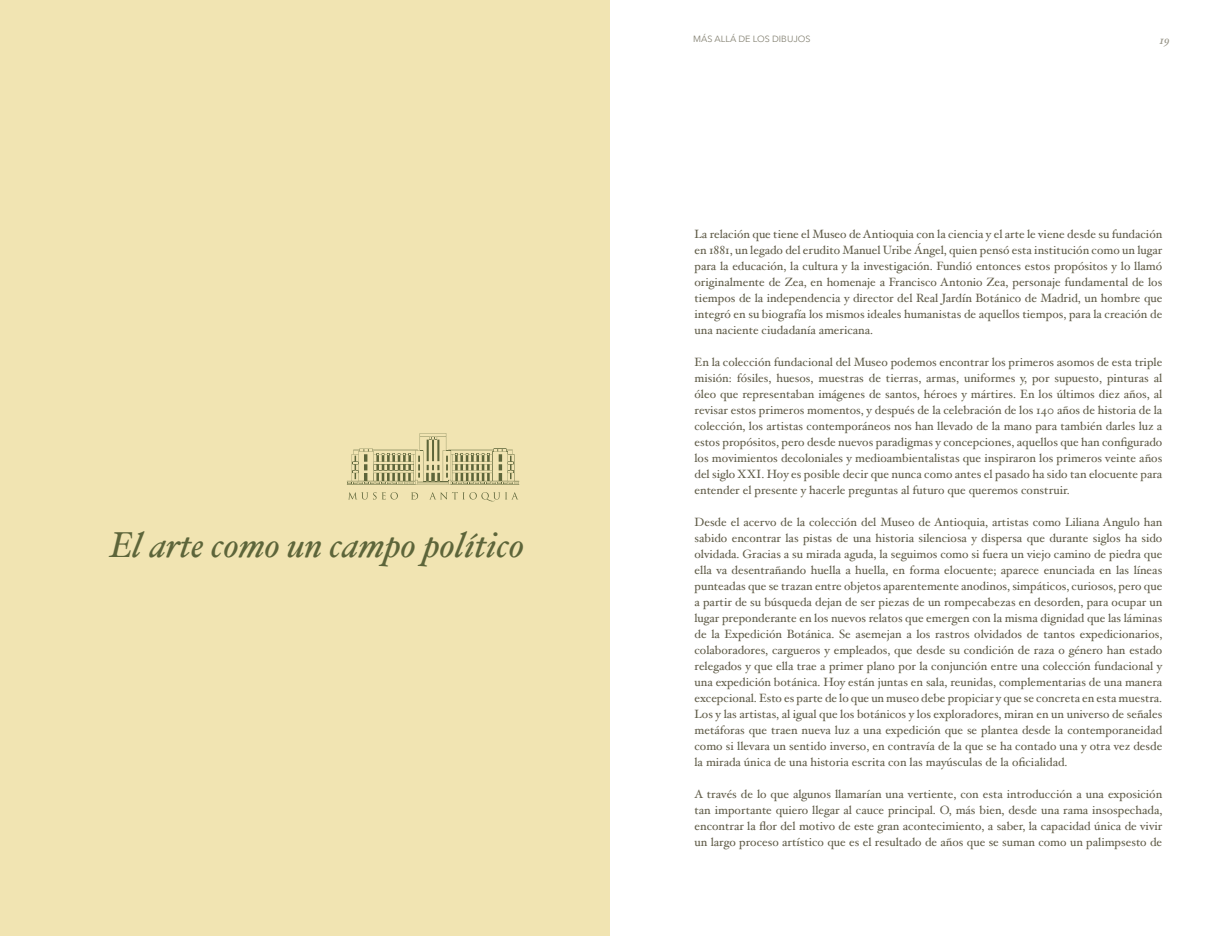
<style>
.page{position:relative;width:1219px;height:936px;background:#fff}
.page>*{position:absolute;margin:0;border:0;box-sizing:border-box;transform-origin:0 0}
.t1{font:italic 36px "Hoefler Text";color:#5d653a}
.t2{font:12px/16px "Hoefler Text";color:#605c48;text-align:justify}
.t3{font:italic 12px "Hoefler Text";color:#959285}
.t4{font:9px "Avenir Next";color:#838071}
</style>
<div class="page">
<div style="left:0;top:0;width:609px;height:935px;background:#f1e4b2"></div>
<svg style="left:347px;top:433px;width:172px;height:52px"></svg>
<svg style="left:348px;top:492px;width:170px;height:9px"></svg>
<h1 class="t1" style="left:110px;top:523px;width:416px">El arte como un campo político</h1>
<p class="t4" style="left:693px;top:31px;width:119px">MÁS ALLÁ DE LOS DIBUJOS</p>
<p class="t3" style="left:1159px;top:33px;width:12px">19</p>
<p class="t2" style="left:694px;top:226px;width:469px">La relación que tiene el Museo de Antioquia con la ciencia y el arte le viene desde su fundación en 1881, un legado del erudito Manuel Uribe Ángel, quien pensó esta institución como un lugar para la educación, la cultura y la investigación. Fundió entonces estos propósitos y lo llamó originalmente de Zea, en homenaje a Francisco Antonio Zea, personaje fundamental de los tiempos de la independencia y director del Real Jardín Botánico de Madrid, un hombre que integró en su biografía los mismos ideales humanistas de aquellos tiempos, para la creación de una naciente ciudadanía americana.</p>
<p class="t2" style="left:694px;top:354px;width:469px">En la colección fundacional del Museo podemos encontrar los primeros asomos de esta triple misión: fósiles, huesos, muestras de tierras, armas, uniformes y, por supuesto, pinturas al óleo que representaban imágenes de santos, héroes y mártires. En los últimos diez años, al revisar estos primeros momentos, y después de la celebración de los 140 años de historia de la colección, los artistas contemporáneos nos han llevado de la mano para también darles luz a estos propósitos, pero desde nuevos paradigmas y concepciones, aquellos que han configurado los movimientos decoloniales y medioambientalistas que inspiraron los primeros veinte años del siglo XXI. Hoy es posible decir que nunca como antes el pasado ha sido tan elocuente para entender el presente y hacerle preguntas al futuro que queremos construir.</p>
<p class="t2" style="left:694px;top:514px;width:469px">Desde el acervo de la colección del Museo de Antioquia, artistas como Liliana Angulo han sabido encontrar las pistas de una historia silenciosa y dispersa que durante siglos ha sido olvidada. Gracias a su mirada aguda, la seguimos como si fuera un viejo camino de piedra que ella va desentrañando huella a huella, en forma elocuente; aparece enunciada en las líneas punteadas que se trazan entre objetos aparentemente anodinos, simpáticos, curiosos, pero que a partir de su búsqueda dejan de ser piezas de un rompecabezas en desorden, para ocupar un lugar preponderante en los nuevos relatos que emergen con la misma dignidad que las láminas de la Expedición Botánica. Se asemejan a los rastros olvidados de tantos expedicionarios, colaboradores, cargueros y empleados, que desde su condición de raza o género han estado relegados y que ella trae a primer plano por la conjunción entre una colección fundacional y una expedición botánica. Hoy están juntas en sala, reunidas, complementarias de una manera excepcional. Esto es parte de lo que un museo debe propiciar y que se concreta en esta muestra.<br>Los y las artistas, al igual que los botánicos y los exploradores, miran en un universo de señales metáforas que traen nueva luz a una expedición que se plantea desde la contemporaneidad como si llevara un sentido inverso, en contravía de la que se ha contado una y otra vez desde la mirada única de una historia escrita con las mayúsculas de la oficialidad.</p>
<p class="t2" style="left:694px;top:786px;width:469px">A través de lo que algunos llamarían una vertiente, con esta introducción a una exposición tan importante quiero llegar al cauce principal. O, más bien, desde una rama insospechada, encontrar la flor del motivo de este gran acontecimiento, a saber, la capacidad única de vivir un largo proceso artístico que es el resultado de años que se suman como un palimpsesto de</p>
</div>
